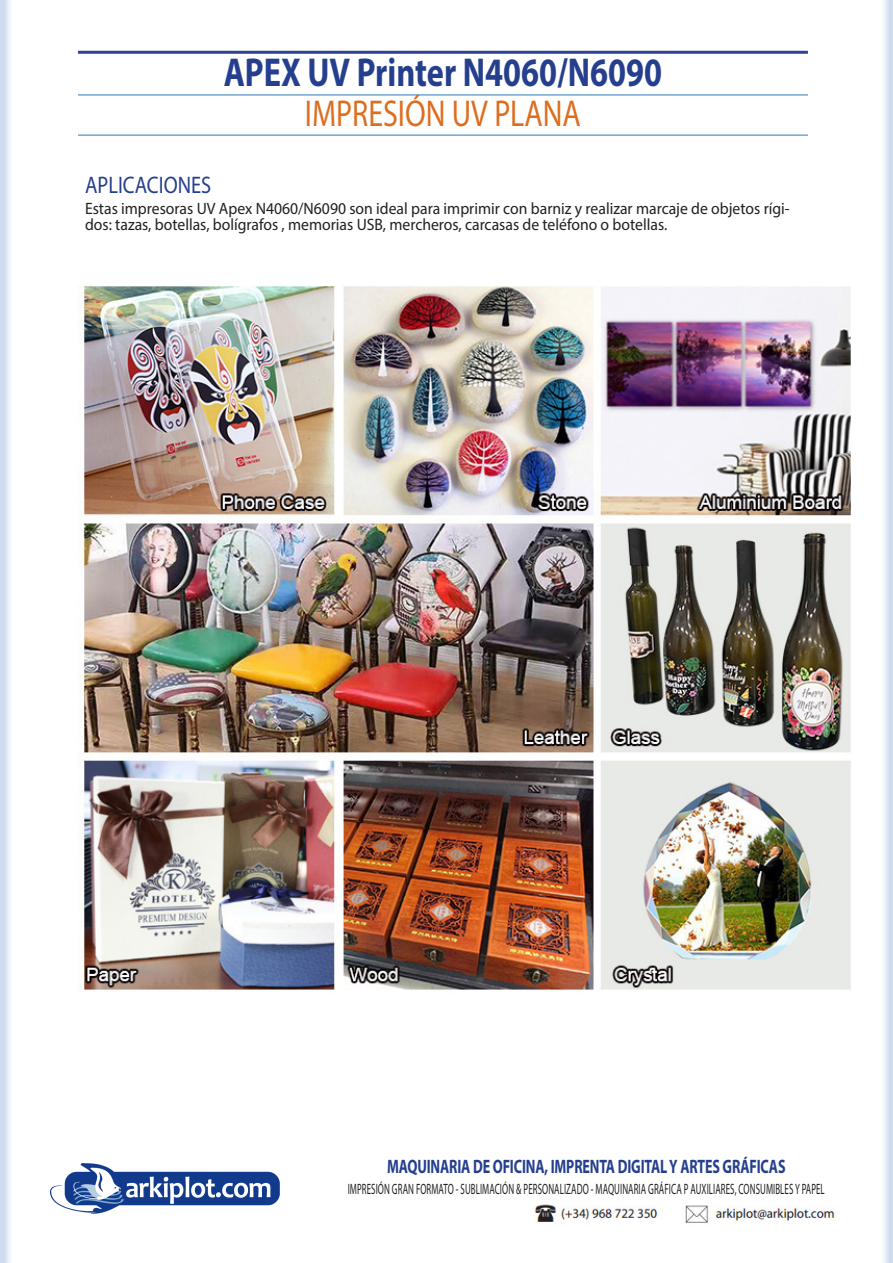
<style>
.page{position:relative;width:893px;height:1263px;background:#fff}
.page>*{position:absolute;margin:0;border:0;box-sizing:border-box;transform-origin:0 0}
.tituloSección{font:700 40.5px "Myriad Pro";color:#253f8e;scale:.8 1}
.subtituloSección_-_C{font:37.5px "Myriad Pro";color:#dd6e1f;scale:.8 1}
.subtituloproducto_3{font:24px "Myriad Pro";color:#253f8e;scale:.85 1}
.t1{font:700 19.5px "Myriad Pro";letter-spacing:-.01em;color:#253f8e;scale:.72 1}
.textoarticulos{font:16.5px/16.5px "Myriad Pro";color:#231f20;scale:.95 1}
.t2{font:15px "Myriad Pro";letter-spacing:.01em;color:#231f20;scale:.59 1}
</style>
<div class="page">
<img style="left:50px;top:1163px;width:230px;height:50px">
<img style="left:534px;top:1204px;width:301px;height:19px">
<svg style="left:0;top:0;width:10px;height:1263px;fill:#d1dfef"></svg>
<svg style="left:884px;top:0;width:9px;height:1263px"></svg>
<hr style="left:78px;top:51px;width:730px;height:3px;background:#2b439b">
<hr style="left:78px;top:94px;width:730px;height:2px;background:#72a7d0">
<hr style="left:78px;top:134px;width:730px;height:2px;background:#72a7d0">
<img style="left:78px;top:286px;width:773px;height:706px">
<p class="tituloSección" style="left:224px;top:46px;width:550px">APEX UV Printer N4060/N6090</p>
<p class="subtituloSección_-_C" style="left:305px;top:90px;width:346px">IMPRESIÓN UV PLANA</p>
<p class="subtituloproducto_3" style="left:85px;top:170px;width:150px">APLICACIONES</p>
<p class="textoarticulos" style="left:85px;top:200px;width:743px">Estas impresoras UV Apex N4060/N6090 son ideal para imprimir con barniz y realizar marcaje de objetos rígi&shy;dos: tazas, botellas, bolígrafos , memorias USB, mercheros, carcasas de teléfono o botellas.</p>
<p class="t1" style="left:387px;top:1154px;width:555px">MAQUINARIA DE OFICINA, IMPRENTA DIGITAL Y ARTES GRÁFICAS</p>
<p class="t2" style="left:348px;top:1180px;width:810px">IMPRESIÓN GRAN FORMATO - SUBLIMACIÓN &amp; PERSONALIZADO - MAQUINARIA GRÁFICA P AUXILIARES, CONSUMIBLES Y PAPEL</p>
</div>
